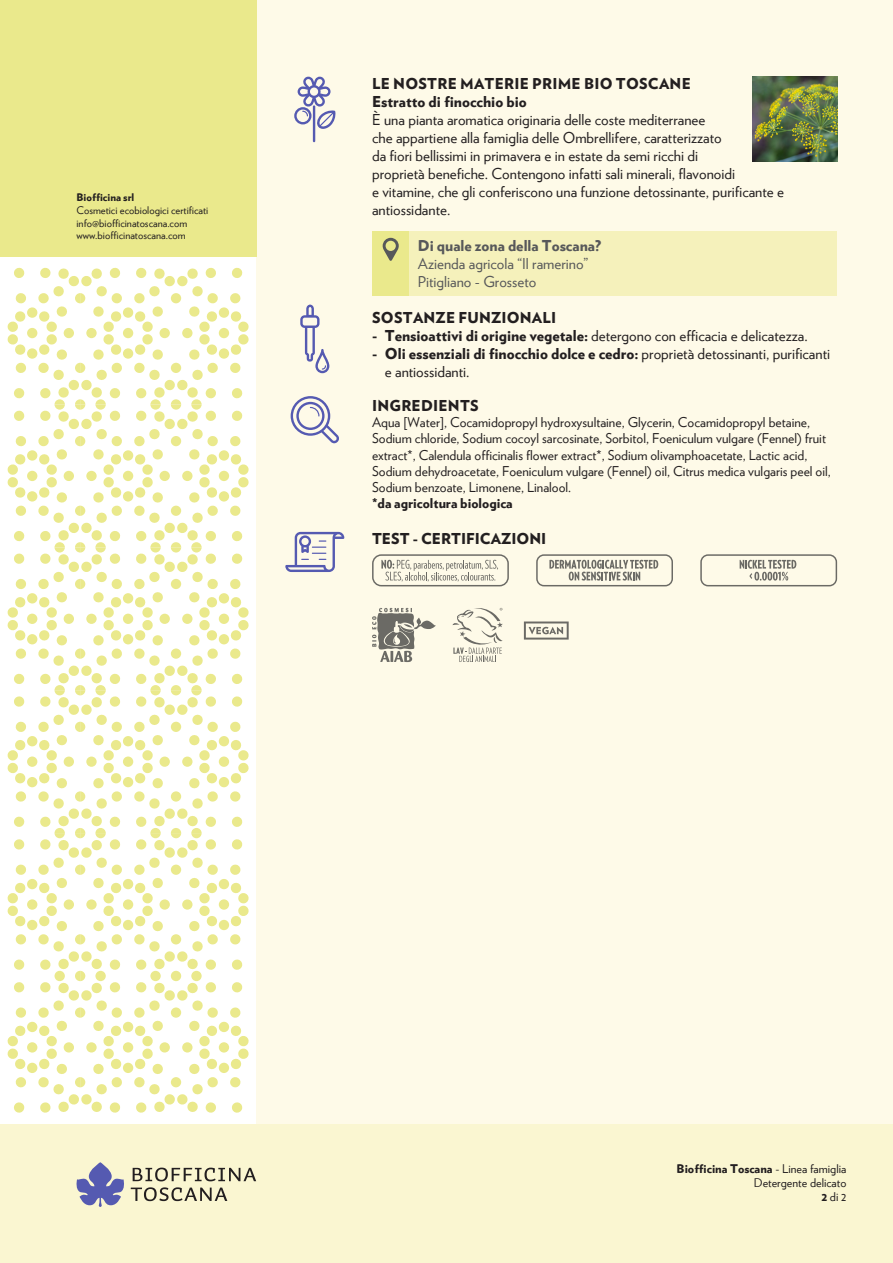
<style>
.page{position:relative;width:893px;height:1263px;background:#fff}
.page>*{position:absolute;margin:0;border:0;box-sizing:border-box;transform-origin:0 0}
.Testo{font:15px/18px "Verlag";color:#231f20}
.Tparagrafo{font:900 15px "Verlag";letter-spacing:.015em;color:#231f20}
.t1{font:15px "Verlag";color:#57585a}
.t2{font:900 15px "Verlag";color:#57585a}
.t3{font:13.5px/16.2px "Verlag";color:#231f20}
.t4{font:900 13.5px "Verlag";color:#231f20}
.t5{font:900 12px "Verlag";color:#231f20}
.t6{font:12px "Verlag";color:#231f20}
.t7{font:10.5px "Verlag";color:#231f20}
.t8{font:900 10.5px "Verlag";color:#231f20}
.s1{font-weight:900}
.s2{font-weight:400}
</style>
<div class="page">
<div style="left:256px;top:0;width:637px;height:1125px;background:#fefae8"></div>
<div style="left:0;top:0;width:256px;height:256px;background:#eae98c"></div>
<div style="left:0;top:1125px;width:893px;height:138px;background:#faf6d1"></div>
<div style="left:372px;top:231px;width:37px;height:65px;background:#eae98c"></div>
<div style="left:409px;top:231px;width:428px;height:65px;background:#f5f1bb"></div>
<svg style="left:133px;top:1167px;width:123px;height:14px"></svg>
<svg style="left:131px;top:1187px;width:96px;height:14px"></svg>
<svg style="left:76px;top:1162px;width:48px;height:45px"></svg>
<img style="left:752px;top:77px;width:85px;height:85px">
<svg style="left:372px;top:554px;width:137px;height:32px"></svg>
<svg style="left:524px;top:621px;width:45px;height:19px"></svg>
<svg style="left:372px;top:608px;width:64px;height:54px"></svg>
<svg style="left:452px;top:608px;width:51px;height:54px"></svg>
<svg style="left:700px;top:554px;width:137px;height:32px"></svg>
<svg style="left:536px;top:554px;width:137px;height:32px"></svg>
<hr style="left:313px;top:105px;width:2px;height:37px;background:#555ab1">
<svg style="left:294px;top:77px;width:42px;height:52px"></svg>
<svg style="left:300px;top:305px;width:29px;height:68px"></svg>
<svg style="left:291px;top:396px;width:48px;height:47px"></svg>
<svg style="left:285px;top:532px;width:59px;height:40px"></svg>
<svg style="left:383px;top:238px;width:16px;height:23px"></svg>
<svg style="left:7px;top:267px;width:242px;height:846px"></svg>
<p class="t8" style="left:77px;top:189px;width:59px">Biofficina srl</p>
<p class="t7" style="left:77px;top:202px;width:133px">Cosmetici ecobiologici certificati</p>
<p class="t7" style="left:77px;top:215px;width:112px">info@biofficinatoscana.com</p>
<p class="t7" style="left:77px;top:228px;width:111px">www.biofficinatoscana.com</p>
<p class="Tparagrafo" style="left:372px;top:71px;width:320px">LE NOSTRE MATERIE PRIME BIO TOSCANE</p>
<p class="Tparagrafo" style="left:372px;top:89px;width:156px">Estratto di finocchio bio</p>
<p class="Testo" style="left:372px;top:109px;width:413px">È una pianta aromatica originaria delle coste mediterranee<br>che appartiene alla famiglia delle Ombrellifere, caratterizzato<br>da fiori bellissimi in primavera e in estate da semi ricchi di<br>proprietà benefiche. Contengono infatti sali minerali, flavonoidi<br>e vitamine, che gli conferiscono una funzione detossinante, purificante e antiossidante.</p>
<p class="t2" style="left:418px;top:233px;width:185px">Di quale zona della Toscana?</p>
<p class="t1" style="left:418px;top:252px;width:172px">Azienda agricola “Il ramerino”</p>
<p class="t1" style="left:418px;top:270px;width:120px">Pitigliano - Grosseto</p>
<p class="Tparagrafo" style="left:372px;top:305px;width:186px">SOSTANZE FUNZIONALI</p>
<p class="Testo" style="left:372px;top:325px;width:437px"><span class="s1">- Tensioattivi di origine vegetale:</span> detergono con efficacia e delicatezza.</p>
<p class="Testo" style="left:385px;top:343px;width:447px;text-indent:-13px"><span class="s1">- Oli essenziali di finocchio dolce e cedro:</span> proprietà detossinanti, purificanti e antiossidanti.</p>
<p class="Tparagrafo" style="left:372px;top:393px;width:108px">INGREDIENTS</p>
<p class="t3" style="left:372px;top:414px;width:460px">Aqua [Water], Cocamidopropyl hydroxysultaine, Glycerin, Cocamidopropyl betaine, Sodium chloride, Sodium cocoyl sarcosinate, Sorbitol, Foeniculum vulgare (Fennel) fruit extract*, Calendula officinalis flower extract*, Sodium olivamphoacetate, Lactic acid, Sodium dehydroacetate, Foeniculum vulgare (Fennel) oil, Citrus medica vulgaris peel oil, Sodium benzoate, Limonene, Linalool.</p>
<p class="t4" style="left:372px;top:492px;width:142px">*da agricoltura biologica</p>
<p class="Tparagrafo" style="left:372px;top:526px;width:176px">TEST - CERTIFICAZIONI</p>
<p class="t5" style="left:677px;top:1158px;width:171px">Biofficina Toscana <span class="s2">- Linea famiglia</span></p>
<p class="t6" style="left:754px;top:1174px;width:94px">Detergente delicato</p>
<p class="t6" style="left:821px;top:1188px;width:27px"><span class="s1">2</span> di 2</p>
</div>
